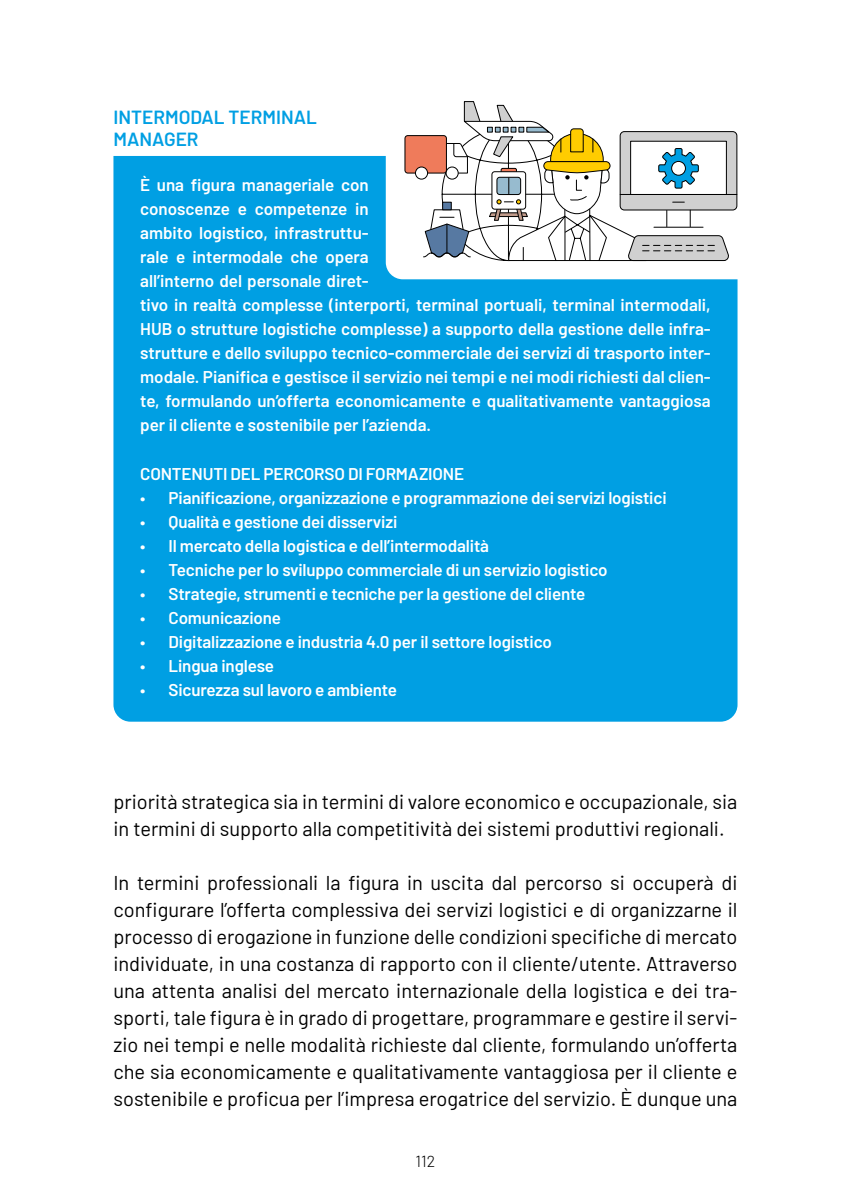
<style>
.page{position:relative;width:851px;height:1191px;background:#fff}
.page>*{position:absolute;margin:0;border:0;box-sizing:border-box;transform-origin:0 0}
.Testo{font:20px/27px "Barlow";color:#000}
.TITOLO_Figura_profes{font:600 19px/22px "Barlow";color:#009fe3}
.Testo_Figura_profess{font:600 17px/24px "Barlow";letter-spacing:-.005em;color:#fff}
.t1{font:300 16px "Barlow";color:#000}
.s1{font-weight:500}
</style>
<div class="page">
<div style="left:113px;top:156px;width:624px;height:565px;background:#009fe3"></div>
<div style="left:386px;top:92px;width:379px;height:187px;background:#fff;border-radius:17px"></div>
<div style="left:405px;top:136px;width:41px;height:37px;background:#ef7b5b;border-radius:3px"></div>
<div style="left:404px;top:135px;width:43px;height:39px;border:1px solid #000;border-radius:3px"></div>
<div style="left:415px;top:167px;width:12px;height:12px;background:#fff;border-radius:50%"></div>
<div style="left:415px;top:166px;width:13px;height:14px;border:1px solid #000;border-radius:50%"></div>
<div style="left:620px;top:132px;width:116px;height:78px;background:#d0d0d0;border-radius:4px"></div>
<hr style="left:620px;top:194px;width:116px;height:1px;background:#000">
<svg style="left:422px;top:101px;width:308px;height:161px"></svg>
<div style="left:671px;top:161px;width:14px;height:14px;background:#fff;border-radius:50%"></div>
<div style="left:671px;top:161px;width:14px;height:15px;border:1px solid #000;border-radius:50%"></div>
<p class="TITOLO_Figura_profes" style="left:113px;top:105px;width:205px">INTERMODAL TERMINAL<br>MANAGER</p>
<p class="Testo_Figura_profess" style="left:140px;top:172px;width:572px">È una figura manageriale con<br>conoscenze e competenze in<br>ambito logistico, infrastruttu-<br>rale e intermodale che opera<br>all’interno del personale diret-<br>tivo in realtà complesse (interporti, terminal portuali, terminal intermodali, HUB o strutture logistiche complesse) a supporto della gestione delle infra&shy;strutture e dello sviluppo tecnico-commerciale dei servizi di trasporto inter&shy;modale. Pianifica e gestisce il servizio nei tempi e nei modi richiesti dal clien&shy;te, formulando un’offerta economicamente e qualitativamente vantaggiosa per il cliente e sostenibile per l’azienda.</p>
<p class="Testo_Figura_profess" style="left:140px;top:460px;width:325px">CONTENUTI DEL PERCORSO DI FORMAZIONE</p>
<p class="Testo_Figura_profess" style="left:140px;top:484px;width:528px"><span class="s1">•</span> Pianificazione, organizzazione e programmazione dei servizi logistici</p>
<p class="Testo_Figura_profess" style="left:140px;top:508px;width:258px"><span class="s1">•</span> Qualità e gestione dei disservizi</p>
<p class="Testo_Figura_profess" style="left:140px;top:532px;width:350px"><span class="s1">•</span> Il mercato della logistica e dell’intermodalità</p>
<p class="Testo_Figura_profess" style="left:140px;top:556px;width:469px"><span class="s1">•</span> Tecniche per lo sviluppo commerciale di un servizio logistico</p>
<p class="Testo_Figura_profess" style="left:140px;top:580px;width:446px"><span class="s1">•</span> Strategie, strumenti e tecniche per la gestione del cliente</p>
<p class="Testo_Figura_profess" style="left:140px;top:604px;width:142px"><span class="s1">•</span> Comunicazione</p>
<p class="Testo_Figura_profess" style="left:140px;top:628px;width:413px"><span class="s1">•</span> Digitalizzazione e industria 4.0 per il settore logistico</p>
<p class="Testo_Figura_profess" style="left:140px;top:652px;width:135px"><span class="s1">•</span> Lingua inglese</p>
<p class="Testo_Figura_profess" style="left:140px;top:676px;width:258px"><span class="s1">•</span> Sicurezza sul lavoro e ambiente</p>
<p class="Testo" style="left:113px;top:786px;width:625px">priorità strategica sia in termini di valore economico e occupazionale, sia in termini di supporto alla competitività dei sistemi produttivi regionali.</p>
<p class="Testo" style="left:113px;top:867px;width:625px;text-align:justify">In termini professionali la figura in uscita dal percorso si occuperà di configurare l’offerta complessiva dei servizi logistici e di organizzarne il processo di erogazione in funzione delle condizioni specifiche di mercato individuate, in una costanza di rapporto con il cliente/utente. Attraverso una attenta analisi del mercato internazionale della logistica e dei tra&shy;sporti, tale figura è in grado di progettare, programmare e gestire il servi&shy;zio nei tempi e nelle modalità richieste dal cliente, formulando un’offerta che sia economicamente e qualitativamente vantaggiosa per il cliente e sostenibile e proficua per l’impresa erogatrice del servizio. È dunque una</p>
<p class="t1" style="left:415px;top:1150px;width:21px">112</p>
</div>
